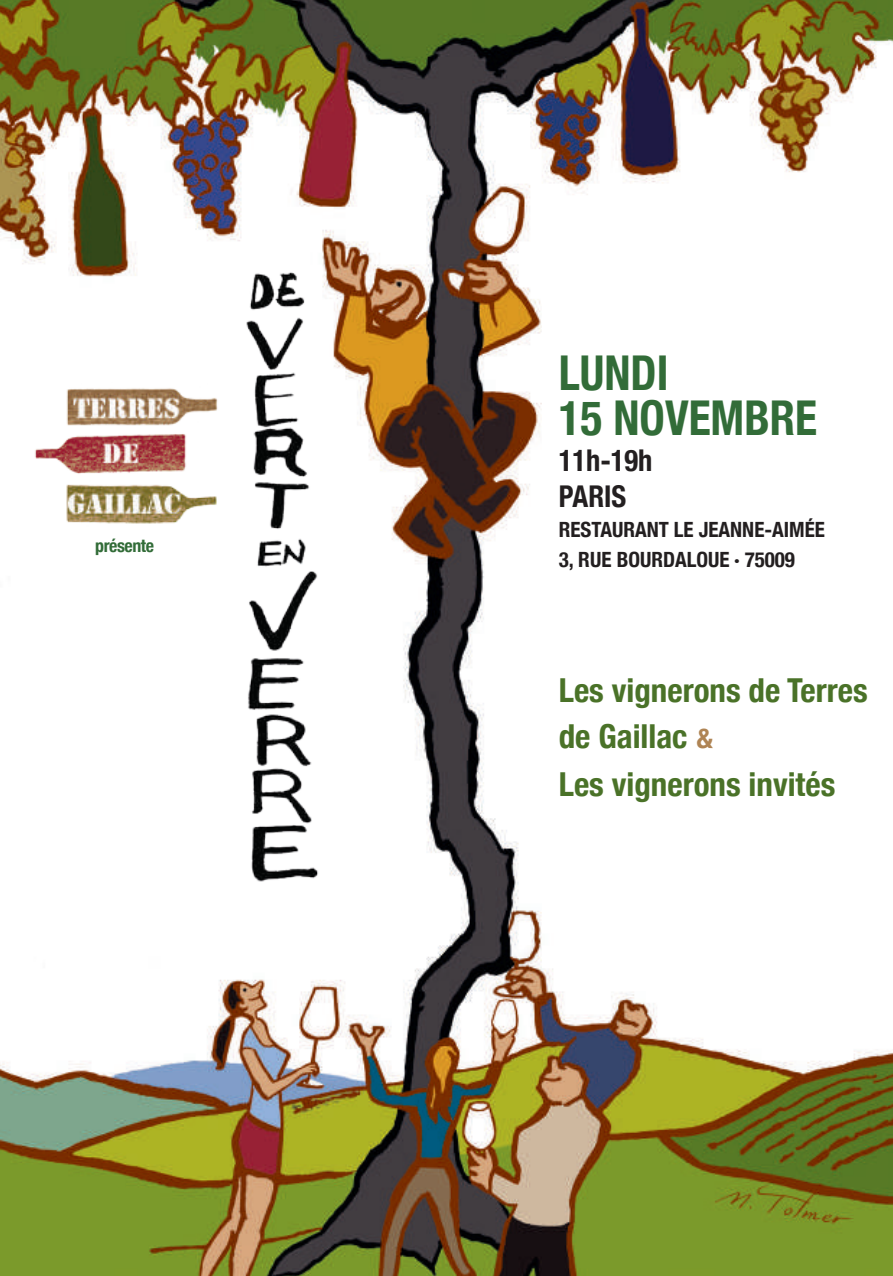
<style>
.page{position:relative;width:893px;height:1276px;background:#fff}
.page>*{position:absolute;margin:0;border:0;box-sizing:border-box;transform-origin:0 0}
.t1{font:700 condensed 48px/45px "Helvetica Neue";color:#326c38;scale:.95 1}
.t2{font:700 condensed 33px/46.8px "Helvetica Neue";color:#4a7228}
.t3{font:700 condensed 30px/36px "Helvetica Neue";color:#231f20;scale:.95 1}
.t4{font:700 condensed 21px/30px "Helvetica Neue";color:#231f20}
.t5{font:700 condensed 18px "Helvetica Neue";letter-spacing:-.025em;color:#326c38}
.s1{font-size:27px;color:#af8454}
</style>
<div class="page">
<img style="left:0;top:0;width:893px;height:1276px">
<img style="left:232px;top:264px;width:104px;height:644px">
<img style="left:33px;top:382px;width:190px;height:148px">
<p class="t5" style="left:95px;top:530px;width:60px">présente</p>
<h1 class="t1" style="left:559px;top:347px;width:273px">LUNDI<br>15 NOVEMBRE</h1>
<p class="t3" style="left:559px;top:440px;width:100px">11h-19h<br>PARIS</p>
<p class="t4" style="left:559px;top:513px;width:268px">RESTAURANT LE JEANNE-AIMÉE<br>3, RUE BOURDALOUE · 75009</p>
<p class="t2" style="left:559px;top:664px;width:310px">Les vignerons de Terres de Gaillac <span class="s1">&amp;<br></span>Les vignerons invités</p>
</div>
